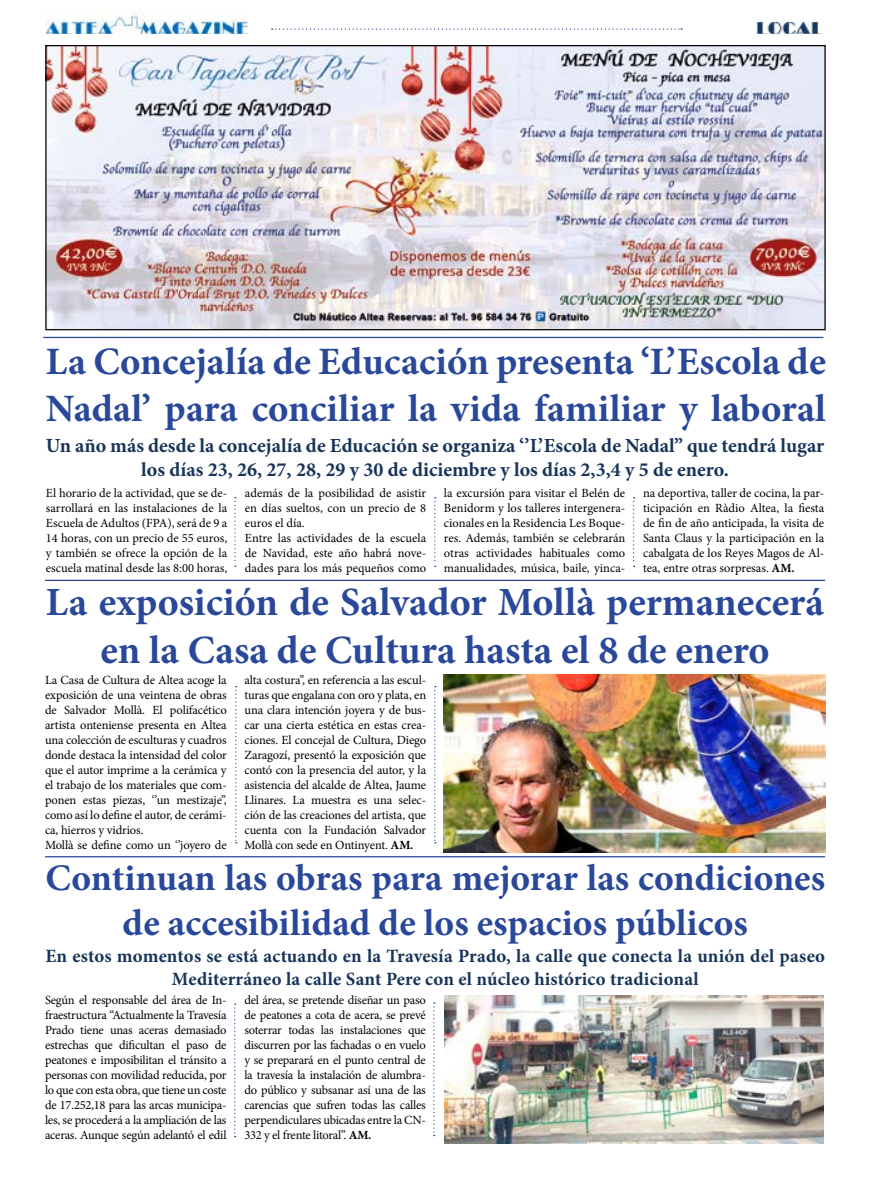
<style>
.page{position:relative;width:869px;height:1188px;background:#fff}
.page>*{position:absolute;margin:0;border:0;box-sizing:border-box;transform-origin:0 0}
.t1{font:700 40px/48px "Minion Pro";color:#2a4899;text-align:center}
.t2{font:700 38.75px/46.5px "Minion Pro";letter-spacing:.005em;color:#2a4899}
.t3{font:700 37.5px/45px "Minion Pro";color:#2a4899;text-align:center}
.t4{font:700 20px/24px "Minion Pro";color:#173458;text-align:center}
.t5{font:700 18.75px/22.5px "Minion Pro";letter-spacing:.01em;color:#173458;text-align:center}
.t6{font:12.5px/15px "Minion Pro";letter-spacing:-.01em;color:#000;text-align:justify}
.s1{font-weight:700}
</style>
<div class="page">
<img style="left:45px;top:9px;width:202px;height:25px">
<svg style="left:272px;top:28px;width:409px;height:2px"></svg>
<img style="left:681px;top:21px;width:142px;height:13px">
<img style="left:47px;top:47px;width:776px;height:281px">
<hr style="left:43px;top:337px;width:780px;height:1px;background:#2a4899">
<hr style="left:45px;top:579px;width:779px;height:2px;background:#2a4899">
<img style="left:444px;top:674px;width:380px;height:178px">
<svg style="left:234px;top:497px;width:2px;height:69px"></svg>
<svg style="left:434px;top:497px;width:1px;height:69px"></svg>
<svg style="left:633px;top:497px;width:1px;height:69px"></svg>
<svg style="left:235px;top:686px;width:2px;height:157px"></svg>
<svg style="left:434px;top:686px;width:1px;height:157px"></svg>
<hr style="left:45px;top:855px;width:779px;height:2px;background:#2a4899">
<img style="left:444px;top:995px;width:379px;height:148px">
<svg style="left:234px;top:1003px;width:1px;height:131px"></svg>
<svg style="left:433px;top:1002px;width:1px;height:131px"></svg>
<h2 class="t2" style="left:46px;top:338px;width:781px">La Concejalía de Educación presenta ‘L’Escola de<br>Nadal’ para conciliar la vida familiar y laboral</h2>
<h3 class="t4" style="left:46px;top:433px;width:779px">Un año más desde la concejalía de Educación se organiza ‘’L’Escola de Nadal’’ que tendrá lugar los días 23, 26, 27, 28, 29 y 30 de diciembre y los días 2,3,4 y 5 de enero.</h3>
<p class="t6" style="left:46px;top:485px;width:183px">El horario de la actividad, que se de&shy;sarrollará en las instalaciones de la Escuela de Adultos (FPA), será de 9 a 14 horas, con un precio de 55 euros, y también se ofrece la opción de la escuela matinal desde las 8:00 horas,</p>
<p class="t6" style="left:245px;top:485px;width:183px;text-align:left">además de la posibilidad de asistir en días sueltos, con un precio de 8 euros el día.<br>Entre las actividades de la escuela de Navidad, este año habrá nove&shy;dades para los más pequeños como</p>
<p class="t6" style="left:444px;top:485px;width:183px">la excursión para visitar el Belén de Benidorm y los talleres intergenera&shy;cionales en la Residencia Les Boque&shy;res. Además, también se celebrarán otras actividades habituales como manualidades, música, baile, yinca-</p>
<p class="t6" style="left:642px;top:485px;width:183px">na deportiva, taller de cocina, la par&shy;ticipación en Ràdio Altea, la fiesta de fin de año anticipada, la visita de Santa Claus y la participación en la cabalgata de los Reyes Magos de Al&shy;tea, entre otras sorpresas. <span class="s1">AM.</span></p>
<h1 class="t1" style="left:46px;top:577px;width:779px">La exposición de Salvador Mollà permanecerá en la Casa de Cultura hasta el 8 de enero</h1>
<p class="t6" style="left:45px;top:672px;width:183px;text-align:left">La Casa de Cultura de Altea acoge la exposición de una veintena de obras de Salvador Mollà. El polifacético artista onteniense presenta en Altea una colección de esculturas y cuadros donde destaca la intensidad del color que el autor imprime a la cerámica y el trabajo de los materiales que com&shy;ponen estas piezas, ‘’un mestizaje’’, como así lo define el autor, de cerámi&shy;ca, hierros y vidrios.<br>Mollà se define como un ‘’joyero de</p>
<p class="t6" style="left:244px;top:672px;width:183px">alta costura’’, en referencia a las escul&shy;turas que engalana con oro y plata, en una clara intención joyera y de bus&shy;car una cierta estética en estas crea&shy;ciones. El concejal de Cultura, Diego Zaragozí, presentó la exposición que contó con la presencia del autor, y la asistencia del alcalde de Altea, Jaume Llinares. La muestra es una selec&shy;ción de las creaciones del artista, que cuenta con la Fundación Salvador Mollà con sede en Ontinyent. <span class="s1">AM.</span></p>
<h3 class="t3" style="left:45px;top:854px;width:780px">Continuan las obras para mejorar las condiciones de accesibilidad de los espacios públicos</h3>
<h3 class="t5" style="left:45px;top:944px;width:780px">En estos momentos se está actuando en la Travesía Prado, la calle que conecta la unión del paseo<br>Mediterráneo la calle Sant Pere con el núcleo histórico tradicional</h3>
<p class="t6" style="left:45px;top:992px;width:183px">Según el responsable del área de In&shy;fraestructura “Actualmente la Travesía Prado tiene unas aceras demasiado estrechas que dificultan el paso de peatones e imposibilitan el tránsito a personas con movilidad reducida, por lo que con esta obra, que tiene un coste de 17.252,18 para las arcas municipa&shy;les, se procederá a la ampliación de las aceras. Aunque según adelantó el edil</p>
<p class="t6" style="left:244px;top:992px;width:183px">del área, se pretende diseñar un paso de peatones a cota de acera, se prevé soterrar todas las instalaciones que discurren por las fachadas o en vuelo y se preparará en el punto central de la travesía la instalación de alumbra&shy;do público y subsanar así una de las carencias que sufren todas las calles perpendiculares ubicadas entre la CN-332 y el frente litoral”. <span class="s1">AM.</span></p>
</div>
